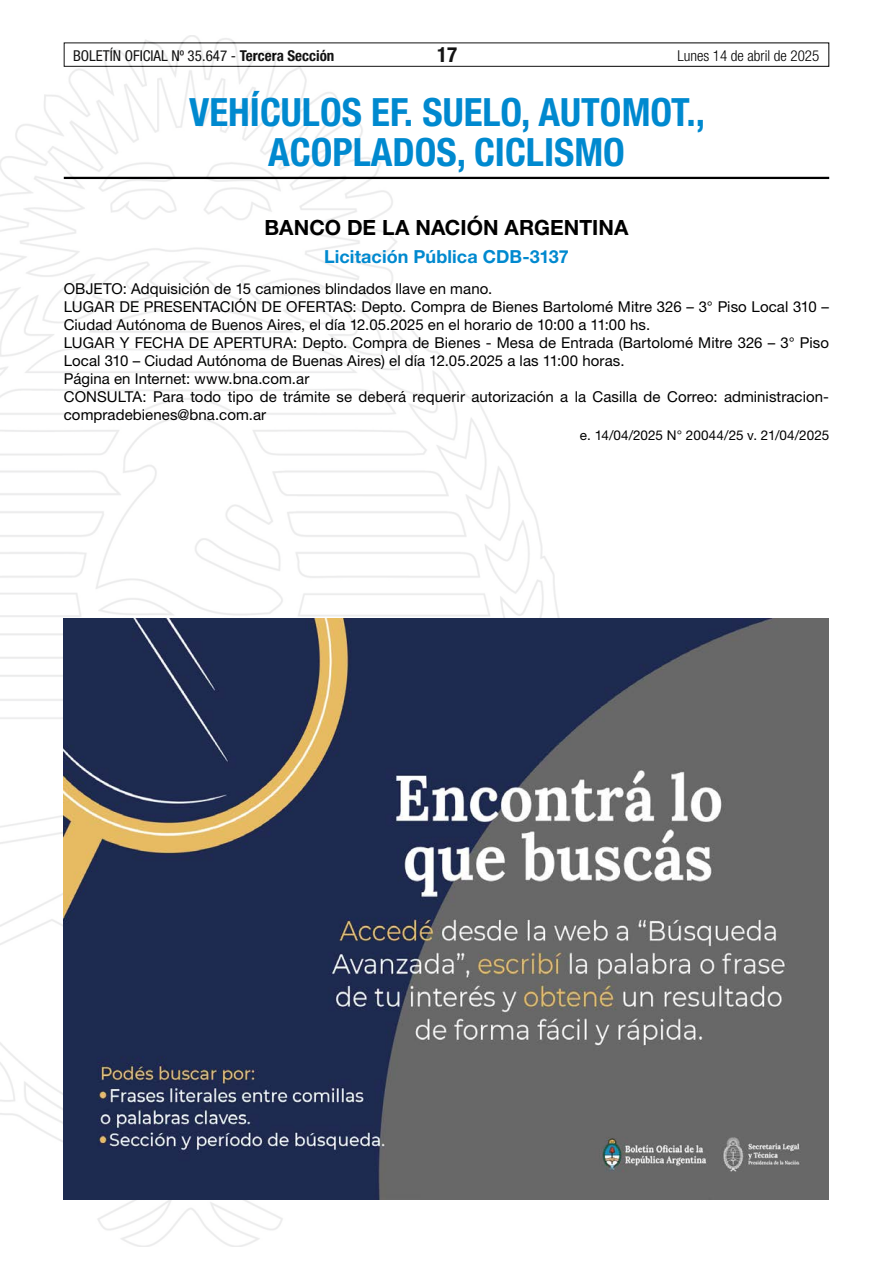
<style>
.page{position:relative;width:893px;height:1263px;background:#fff}
.page>*{position:absolute;margin:0;border:0;box-sizing:border-box;transform-origin:0 0}
.t1{font:700 condensed 39px/40.5px "Helvetica Neue LT Std";color:#0089cf;text-align:center}
.t2{font:700 21px "Helvetica Neue LT Std";color:#000}
.t3{font:700 condensed 21px "Helvetica Neue LT Std";color:#000}
.t4{font:700 18px "Helvetica Neue LT Std";letter-spacing:.005em;color:#0089cf}
.t5{font:15px/18px "Helvetica Neue LT Std";letter-spacing:.005em;color:#000}
.t6{font:condensed 15px "Helvetica Neue LT Std";color:#000}
.t7{font:300 condensed 15px "Helvetica Neue LT Std";color:#000}
.t8{font:13.5px "Helvetica Neue LT Std";letter-spacing:-.005em;color:#000}
.s1{font-weight:700}
</style>
<div class="page">
<div style="left:64px;top:43px;width:765px;height:24px;border:1px solid #000"></div>
<img style="left:0;top:35px;width:569px;height:1211px">
<hr style="left:64px;top:177px;width:765px;height:2px;background:#000">
<img style="left:63px;top:619px;width:765px;height:580px">
<p class="t6" style="left:73px;top:47px;width:263px">BOLETÍN OFICIAL Nº 35.647 - <span class="s1">Tercera Sección</span></p>
<h2 class="t3" style="left:437px;top:42px;width:22px">17</h2>
<p class="t7" style="left:677px;top:47px;width:143px">Lunes 14 de abril de 2025</p>
<h1 class="t1" style="left:189px;top:91px;width:517px">VEHÍCULOS EF. SUELO, AUTOMOT.,<br>ACOPLADOS, CICLISMO</h1>
<h2 class="t2" style="left:265px;top:215px;width:365px">BANCO DE LA NACIÓN ARGENTINA</h2>
<p class="t4" style="left:324px;top:246px;width:246px">Licitación Pública CDB-3137</p>
<p class="t5" style="left:64px;top:280px;width:767px">OBJETO: Adquisición de 15 camiones blindados llave en mano.<br>LUGAR DE PRESENTACIÓN DE OFERTAS: Depto. Compra de Bienes Bartolomé Mitre 326 – 3° Piso Local 310 – Ciudad Autónoma de Buenos Aires, el día 12.05.2025 en el horario de 10:00 a 11:00 hs.<br>LUGAR Y FECHA DE APERTURA: Depto. Compra de Bienes - Mesa de Entrada (Bartolomé Mitre 326 – 3° Piso Local 310 – Ciudad Autónoma de Buenas Aires) el día 12.05.2025 a las 11:00 horas.<br>Página en Internet: www.bna.com.ar<br>CONSULTA: Para todo tipo de trámite se deberá requerir autorización a la Casilla de Correo: administracion&shy;compradebienes@bna.com.ar</p>
<p class="t8" style="left:580px;top:427px;width:251px">e. 14/04/2025 N° 20044/25 v. 21/04/2025</p>
</div>
